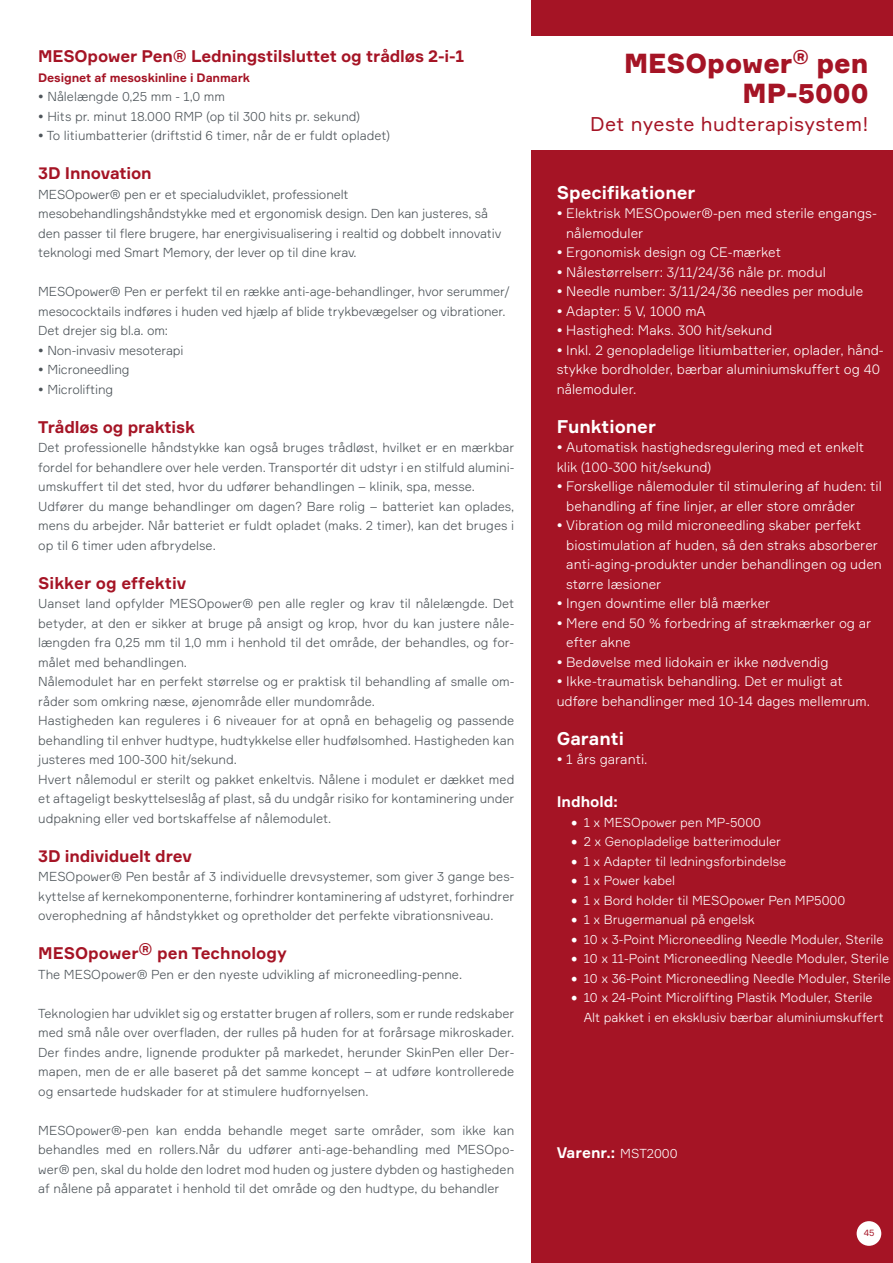
<style>
.page{position:relative;width:893px;height:1263px;background:#fff}
.page>*{position:absolute;margin:0;border:0;box-sizing:border-box;transform-origin:0 0}
.t1{font:900 27px/30px "Formular";color:#a51425;text-align:right}
.t2{font:19.5px "Formular";letter-spacing:.02em;color:#a51425}
.t3{font:700 18px "Formular";color:#fff}
.t4{font:700 16.5px "Formular";letter-spacing:-.01em;color:#a51425}
.t5{font:700 15px "Formular";color:#fff}
.t6{font:300 13.5px/19.5px "Formular";color:#fff}
.t7{font:300 12.75px/19.5px "Formular";color:#4d5459}
.t8{font:300 12.75px/19.5px "Formular";color:#fff}
.t9{font:700 12px "Formular";letter-spacing:-.01em;color:#a51425}
.t10{font:9px "Formular";color:#a51425}
.s1{font-family:"Minion Pro";font-weight:400;font-size:18px}
.s2{font-weight:300;font-size:12.75px}
</style>
<div class="page">
<div style="left:532px;top:151px;width:361px;height:1112px;background:#a51425"></div>
<div style="left:532px;top:0;width:361px;height:36px;background:#a51425"></div>
<div style="left:857px;top:1221px;width:24px;height:25px;background:#fff;border-radius:50%"></div>
<p class="t4" style="left:38px;top:46px;width:427px">MESOpower Pen® Ledningstilsluttet og trådløs 2-i-1</p>
<p class="t9" style="left:38px;top:70px;width:213px">Designet af mesoskinline i Danmark</p>
<p class="t7" style="left:38px;top:86px;width:188px">• Nålelængde 0,25 mm - 1,0 mm</p>
<p class="t7" style="left:38px;top:106px;width:323px">• Hits pr. minut 18.000 RMP (op til 300 hits pr. sekund)</p>
<p class="t7" style="left:38px;top:125px;width:353px">• To litiumbatterier (driftstid 6 timer, når de er fuldt opladet)</p>
<p class="t4" style="left:38px;top:163px;width:115px">3D Innovation</p>
<p class="t7" style="left:38px;top:184px;width:465px">MESOpower® pen er et specialudviklet, professionelt mesobehandlingshåndstykke med et ergonomisk design. Den kan justeres, så den passer til flere brugere, har energivisualisering i realtid og dobbelt innovativ teknologi med Smart Memory, der lever op til dine krav.</p>
<p class="t7" style="left:38px;top:281px;width:473px">MESOpower® Pen er perfekt til en række anti-age-behandlinger, hvor serummer/ mesococktails indføres i huden ved hjælp af blide trykbevægelser og vibrationer.<br>Det drejer sig bl.a. om:</p>
<p class="t7" style="left:38px;top:340px;width:147px">• Non-invasiv mesoterapi</p>
<p class="t7" style="left:38px;top:359px;width:93px">• Microneedling</p>
<p class="t7" style="left:38px;top:379px;width:76px">• Microlifting</p>
<p class="t4" style="left:38px;top:416px;width:158px">Trådløs og praktisk</p>
<p class="t7" style="left:38px;top:437px;width:478px">Det professionelle håndstykke kan også bruges trådløst, hvilket er en mærkbar fordel for behandlere over hele verden. Transportér dit udstyr i en stilfuld alumini&shy;umskuffert til det sted, hvor du udfører behandlingen – klinik, spa, messe.<br>Udfører du mange behandlinger om dagen? Bare rolig – batteriet kan oplades, mens du arbejder. Når batteriet er fuldt opladet (maks. 2 timer), kan det bruges i op til 6 timer uden afbrydelse.</p>
<p class="t4" style="left:38px;top:572px;width:150px">Sikker og effektiv</p>
<p class="t7" style="left:38px;top:593px;width:478px">Uanset land opfylder MESOpower® pen alle regler og krav til nålelængde. Det betyder, at den er sikker at bruge på ansigt og krop, hvor du kan justere nåle&shy;længden fra 0,25 mm til 1,0 mm i henhold til det område, der behandles, og for&shy;målet med behandlingen.<br>Nålemodulet har en perfekt størrelse og er praktisk til behandling af smalle om&shy;råder som omkring næse, øjenområde eller mundområde.<br>Hastigheden kan reguleres i 6 niveauer for at opnå en behagelig og passende behandling til enhver hudtype, hudtykkelse eller hudfølsomhed. Hastigheden kan justeres med 100-300 hit/sekund.<br>Hvert nålemodul er sterilt og pakket enkeltvis. Nålene i modulet er dækket med et aftageligt beskyttelseslåg af plast, så du undgår risiko for kontaminering under udpakning eller ved bortskaffelse af nålemodulet.</p>
<p class="t4" style="left:38px;top:845px;width:155px">3D individuelt drev</p>
<p class="t7" style="left:38px;top:866px;width:478px;text-align:justify">MESOpower® Pen består af 3 individuelle drevsystemer, som giver 3 gange bes&shy;kyttelse af kernekomponenterne, forhindrer kontaminering af udstyret, forhindrer overophedning af håndstykket og opretholder det perfekte vibrationsniveau.</p>
<p class="t4" style="left:38px;top:943px;width:250px">MESOpower® pen Technology</p>
<p class="t7" style="left:38px;top:964px;width:425px">The MESOpower® Pen er den nyeste udvikling af microneedling-penne.</p>
<p class="t7" style="left:38px;top:1003px;width:478px;text-align:justify">Teknologien har udviklet sig og erstatter brugen af rollers, som er runde redskaber med små nåle over overfladen, der rulles på huden for at forårsage mikroskader.<br>Der findes andre, lignende produkter på markedet, herunder SkinPen eller Der&shy;mapen, men de er alle baseret på det samme koncept – at udføre kontrollerede og ensartede hudskader for at stimulere hudfornyelsen.</p>
<p class="t7" style="left:38px;top:1120px;width:478px;text-align:justify">MESOpower®-pen kan endda behandle meget sarte områder, som ikke kan behandles med en rollers.Når du udfører anti-age-behandling med MESOpo&shy;wer® pen, skal du holde den lodret mod huden og justere dybden og hastigheden af nålene på apparatet i henhold til det område og den hudtype, du behandler</p>
<h1 class="t1" style="left:624px;top:48px;width:246px">MESOpower<sup>®</sup> pen<br>MP-5000</h1>
<h2 class="t2" style="left:590px;top:113px;width:280px">Det nyeste hudterapisystem!</h2>
<h3 class="t3" style="left:557px;top:181px;width:140px">Specifikationer</h3>
<p class="t6" style="left:566px;top:203px;width:312px;text-indent:-10px">• Elektrisk MESOpower®-pen med sterile engangs&shy;nålemoduler</p>
<p class="t6" style="left:557px;top:242px;width:226px">• Ergonomisk design og CE-mærket</p>
<p class="t6" style="left:557px;top:262px;width:271px">• Nålestørrelserr: 3/11/24/36 nåle pr. modul</p>
<p class="t6" style="left:557px;top:281px;width:308px">• Needle number: 3/11/24/36 needles per module</p>
<p class="t6" style="left:557px;top:301px;width:150px">• Adapter: 5 V, 1000 mA</p>
<p class="t6" style="left:557px;top:320px;width:217px">• Hastighed: Maks. 300 hit/sekund</p>
<p class="t6" style="left:557px;top:340px;width:329px">• Inkl. 2 genopladelige litiumbatterier, oplader, hånd&shy;stykke bordholder, bærbar aluminiumskuffert og 40 nålemoduler.</p>
<h3 class="t3" style="left:557px;top:415px;width:101px">Funktioner</h3>
<p class="t6" style="left:557px;top:437px;width:309px">• Automatisk hastighedsregulering med et enkelt klik (100-300 hit/sekund)</p>
<p class="t6" style="left:566px;top:476px;width:317px;text-indent:-10px">• Forskellige nålemoduler til stimulering af huden: til behandling af fine linjer, ar eller store områder</p>
<p class="t6" style="left:566px;top:515px;width:317px;text-indent:-10px">• Vibration og mild microneedling skaber perfekt biostimulation af huden, så den straks absorberer anti-aging-produkter under behandlingen og uden større læsioner</p>
<p class="t6" style="left:557px;top:593px;width:215px">• Ingen downtime eller blå mærker</p>
<p class="t6" style="left:566px;top:613px;width:306px;text-indent:-10px">• Mere end 50 % forbedring af strækmærker og ar efter akne</p>
<p class="t6" style="left:557px;top:652px;width:273px">• Bedøvelse med lidokain er ikke nødvendig</p>
<p class="t6" style="left:557px;top:671px;width:315px">• Ikke-traumatisk behandling. Det er muligt at udføre behandlinger med 10-14 dages mellemrum.</p>
<h3 class="t3" style="left:557px;top:727px;width:69px">Garanti</h3>
<p class="t6" style="left:557px;top:749px;width:92px">• 1 års garanti.</p>
<p class="t5" style="left:557px;top:792px;width:63px">Indhold:</p>
<p class="t8" style="left:571px;top:812px;width:192px"><span class="s1">•</span> 1 x MESOpower pen MP-5000</p>
<p class="t8" style="left:571px;top:831px;width:212px"><span class="s1">•</span> 2 x Genopladelige batterimoduler</p>
<p class="t8" style="left:571px;top:851px;width:217px"><span class="s1">•</span> 1 x Adapter til ledningsforbindelse</p>
<p class="t8" style="left:571px;top:870px;width:106px"><span class="s1">•</span> 1 x Power kabel</p>
<p class="t8" style="left:571px;top:890px;width:276px"><span class="s1">•</span> 1 x Bord holder til MESOpower Pen MP5000</p>
<p class="t8" style="left:571px;top:909px;width:185px"><span class="s1">•</span> 1 x Brugermanual på engelsk</p>
<p class="t8" style="left:571px;top:929px;width:314px"><span class="s1">•</span> 10 x 3-Point Microneedling Needle Moduler, Sterile</p>
<p class="t8" style="left:571px;top:948px;width:320px"><span class="s1">•</span> 10 x 11-Point Microneedling Needle Moduler, Sterile</p>
<p class="t8" style="left:571px;top:968px;width:322px"><span class="s1">•</span> 10 x 36-Point Microneedling Needle Moduler, Sterile</p>
<p class="t8" style="left:584px;top:987px;width:302px;text-indent:-13px"><span class="s1">•</span> 10 x 24-Point Microlifting Plastik Moduler, Sterile<br>Alt pakket i en eksklusiv bærbar aluminiumskuffert</p>
<p class="t5" style="left:557px;top:1143px;width:122px">Varenr.: <span class="s2">MST2000</span></p>
<p class="t10" style="left:864px;top:1228px;width:12px">45</p>
</div>
